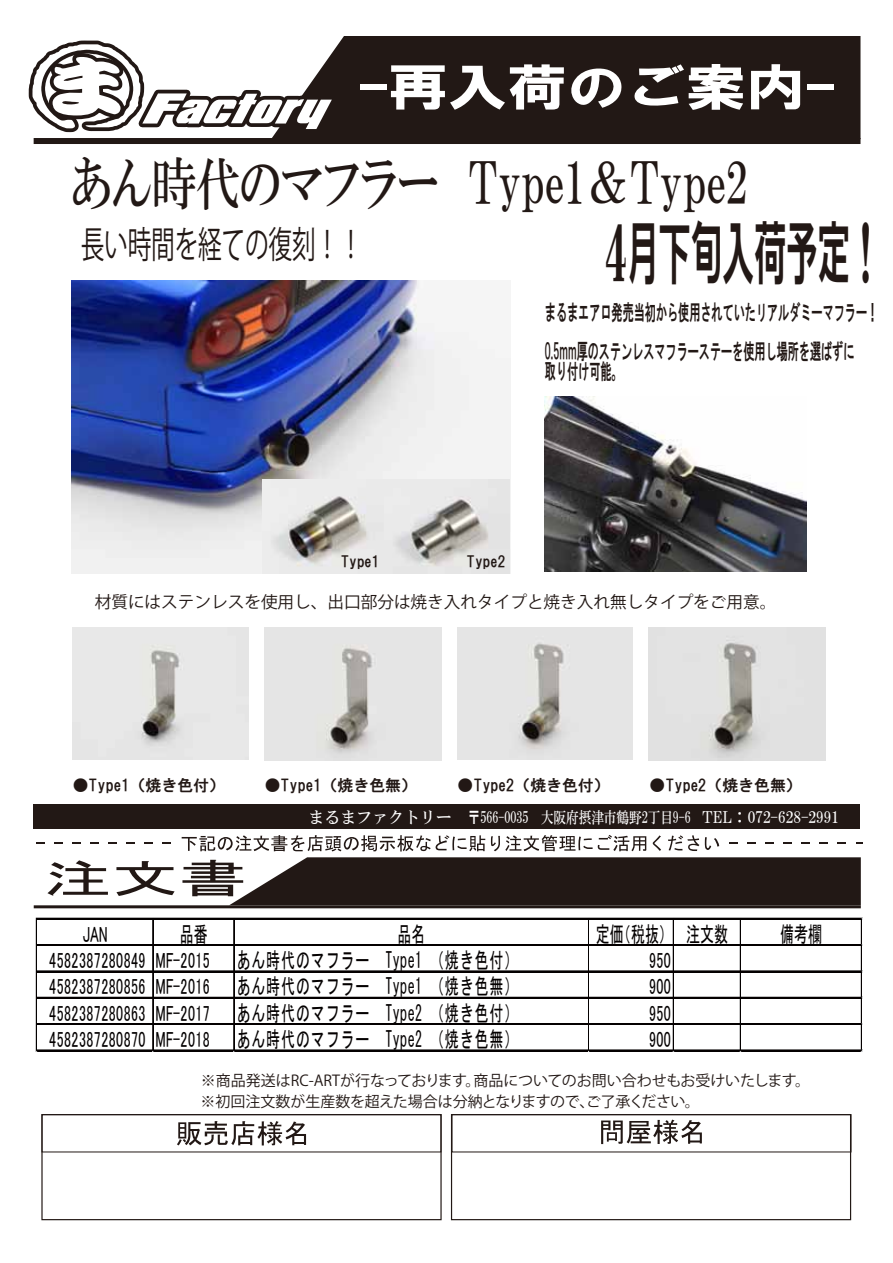
<style>
.page{position:relative;width:893px;height:1263px;background:#fff}
.page>*{position:absolute;margin:0;border:0;box-sizing:border-box;transform-origin:0 0}
.t1{font:68.55px "NIS COMIKS M9 S7 P 83 pv RKSJ H";color:#221815;scale:.46 1}
.t2{font:57.6px "HGP Mincho B";color:#221815;scale:.77 1}
.t3{font:50.25px "HG Soei Kakugothic UB";color:#fff;scale:1.19 1}
.t4{font:36.9px "Koz Go Pro";letter-spacing:-.01em;color:#221815;scale:.64 1}
.t5{font:21.9px "MS P Gothic";letter-spacing:.035em;color:#040000;scale:.64 1}
.t6{font:21.45px/39.6px "HGS Gothic E";color:#221815;scale:.52 1}
.t7{font:16.65px "Koz Go Pro";color:#221815}
.t8{font:15.9px "HGS Mincho B";color:#fff}
.t9{font:15.9px "HGS Gothic E";color:#221815}
.t10{font:15px "Koz Go Pro";color:#221815}
.t11{font:15px "Koz Go Pro";letter-spacing:-.02em;color:#221815}
.t12{font:15px "HGS Gothic E";color:#221815}
.s1{font-family:"MS Gothic"}
</style>
<div class="page">
<div style="left:344px;top:36px;width:516px;height:102px;background:#221815"></div>
<div style="left:41px;top:1114px;width:401px;height:106px;border:1px solid #221815"></div>
<div style="left:42px;top:1114px;width:399px;height:38px;border:1px solid #221815"></div>
<div style="left:451px;top:1114px;width:400px;height:106px;border:1px solid #221815"></div>
<div style="left:452px;top:1114px;width:399px;height:38px;border:1px solid #221815"></div>
<svg style="left:601px;top:1119px;width:101px;height:25px"></svg>
<svg style="left:177px;top:1121px;width:129px;height:24px"></svg>
<div style="left:34px;top:138px;width:826px;height:6px;background:#221815"></div>
<svg style="left:32px;top:36px;width:312px;height:345px"></svg>
<svg style="left:47px;top:860px;width:61px;height:36px"></svg>
<svg style="left:116px;top:861px;width:59px;height:35px"></svg>
<svg style="left:182px;top:857px;width:679px;height:48px"></svg>
<svg style="left:182px;top:835px;width:303px;height:16px"></svg>
<svg style="left:491px;top:835px;width:155px;height:16px"></svg>
<svg style="left:653px;top:835px;width:8px;height:16px"></svg>
<svg style="left:668px;top:835px;width:31px;height:16px"></svg>
<svg style="left:705px;top:837px;width:14px;height:13px"></svg>
<div style="left:34px;top:805px;width:826px;height:24px;background:#221815"></div>
<hr style="left:34px;top:905px;width:827px;height:3px;background:#221815">
<img style="left:72px;top:281px;width:438px;height:292px">
<img style="left:544px;top:396px;width:263px;height:175px">
<img style="left:73px;top:628px;width:176px;height:132px">
<img style="left:265px;top:628px;width:176px;height:132px">
<img style="left:457px;top:628px;width:175px;height:131px">
<img style="left:649px;top:628px;width:176px;height:132px">
<img style="left:263px;top:480px;width:122px;height:93px">
<img style="left:385px;top:480px;width:125px;height:93px">
<hr style="left:37px;top:918px;width:825px;height:2px;background:#040000">
<hr style="left:37px;top:944px;width:825px;height:2px;background:#040000">
<hr style="left:37px;top:971px;width:825px;height:1px;background:#040000">
<hr style="left:37px;top:997px;width:825px;height:2px;background:#040000">
<hr style="left:37px;top:1023px;width:825px;height:2px;background:#040000">
<hr style="left:36px;top:918px;width:1px;height:133px;background:#040000">
<hr style="left:152px;top:920px;width:1px;height:131px;background:#040000">
<hr style="left:153px;top:920px;width:1px;height:131px;background:#040000">
<hr style="left:233px;top:920px;width:1px;height:131px;background:#040000">
<hr style="left:234px;top:920px;width:1px;height:131px;background:#040000">
<hr style="left:588px;top:920px;width:1px;height:131px;background:#040000">
<hr style="left:673px;top:920px;width:1px;height:131px;background:#040000">
<hr style="left:740px;top:920px;width:1px;height:131px;background:#040000">
<hr style="left:37px;top:1050px;width:825px;height:1px;background:#040000">
<hr style="left:861px;top:920px;width:1px;height:131px;background:#040000">
<h3 class="t3" style="left:358px;top:62px;width:402px">-再入荷のご案内-</h3>
<h2 class="t2" style="left:71px;top:154px;width:879px">あん時代のマフラー　Type1＆Type2</h2>
<h3 class="t4" style="left:81px;top:221px;width:442px">長い時間を経ての復刻！！</h3>
<h1 class="t1" style="left:605px;top:210px;width:604px">4月下旬入荷予定！</h1>
<p class="t12" style="left:341px;top:554px;width:40px">Type1</p>
<p class="t6" style="left:545px;top:292px;width:643px">まるまエアロ発売当初から使用されていたリアルダミーマフラー！<br>0.5mm厚のステンレスマフラーステーを使用し場所を選ばずに</p>
<p class="t6" style="left:545px;top:351px;width:151px">取り付け可能。</p>
<p class="t12" style="left:467px;top:554px;width:40px">Type2</p>
<p class="t7" style="left:95px;top:591px;width:683px">材質にはステンレスを使用し、出口部分は焼き入れタイプと焼き入れ無しタイプをご用意。</p>
<p class="t9" style="left:73px;top:777px;width:154px">●Type1（焼き色付）</p>
<p class="t9" style="left:265px;top:777px;width:154px">●Type1（焼き色無）</p>
<p class="t9" style="left:457px;top:777px;width:154px">●Type2（焼き色付）</p>
<p class="t9" style="left:650px;top:777px;width:154px">●Type2（焼き色無）</p>
<p class="t8" style="left:308px;top:809px;width:548px">まるまファクトリー　〒566-0035　大阪府摂津市鶴野2丁目9-6　TEL：072-628-2991　</p>
<p class="t5" style="left:83px;top:923px;width:40px">JAN</p>
<p class="t5" style="left:180px;top:923px;width:45px">品番</p>
<p class="t5" style="left:398px;top:923px;width:45px">品名</p>
<p class="t5" style="left:596px;top:923px;width:208px">定価（税抜） 注文数</p>
<p class="t5" style="left:780px;top:923px;width:67px">備考欄</p>
<p class="t5" style="left:49px;top:949px;width:734px">4582387280849 MF-2015 <span class="s1">あん時代のマフラー Type1 （焼き色付）</span></p>
<p class="t5" style="left:649px;top:949px;width:36px">950</p>
<p class="t5" style="left:49px;top:975px;width:734px">4582387280856 MF-2016 <span class="s1">あん時代のマフラー Type1 （焼き色無）</span></p>
<p class="t5" style="left:649px;top:975px;width:36px">900</p>
<p class="t5" style="left:49px;top:1002px;width:734px">4582387280863 MF-2017 <span class="s1">あん時代のマフラー Type2 （焼き色付）</span></p>
<p class="t5" style="left:649px;top:1002px;width:36px">950</p>
<p class="t5" style="left:49px;top:1028px;width:734px">4582387280870 MF-2018 <span class="s1">あん時代のマフラー Type2 （焼き色無）</span></p>
<p class="t5" style="left:649px;top:1028px;width:36px">900</p>
<p class="t10" style="left:201px;top:1070px;width:611px">※商品発送はRC-ARTが行なっております。商品についてのお問い合わせもお受けいたします。</p>
<p class="t11" style="left:200px;top:1092px;width:501px">※初回注文数が生産数を超えた場合は分納となりますので、ご了承ください。</p>
</div>
